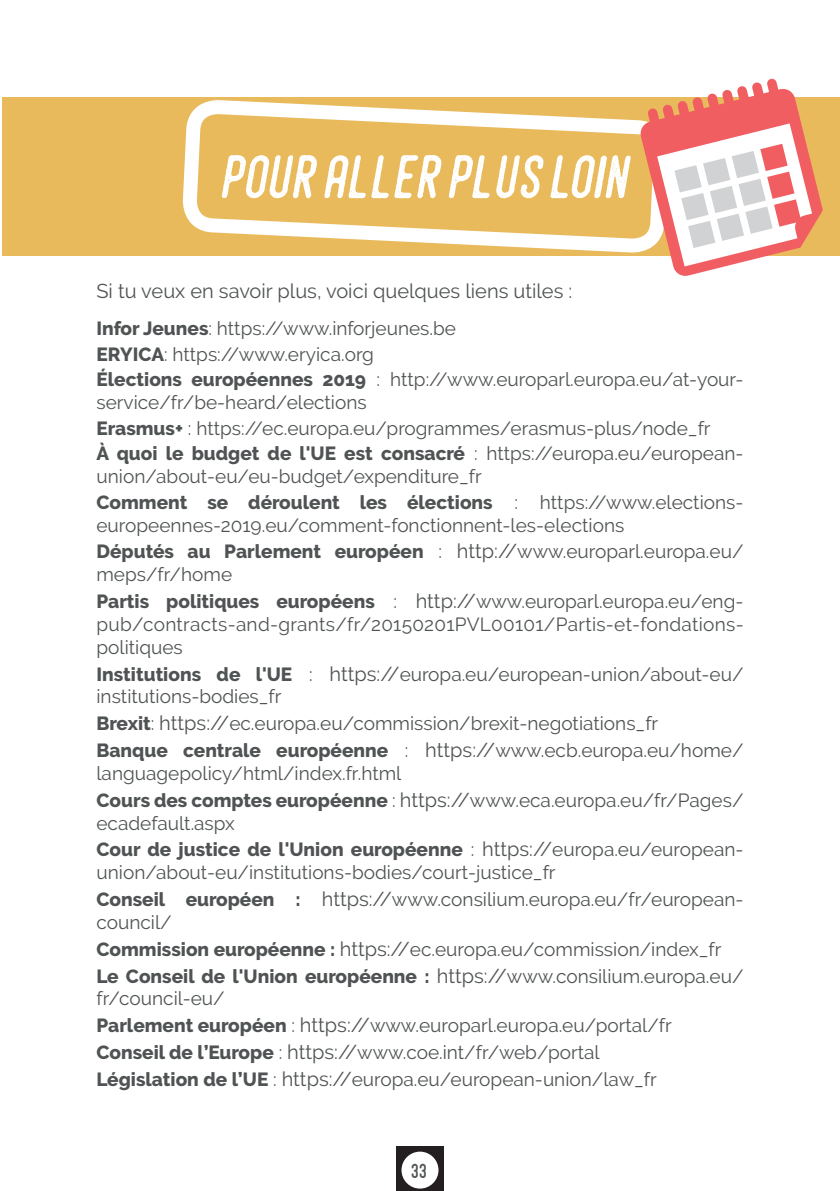
<style>
.page{position:relative;width:840px;height:1191px;background:#fff}
.page>*{position:absolute;margin:0;border:0;box-sizing:border-box;transform-origin:0 0}
.t1{font:italic 60px "Hamurz Free Version";color:#fff}
.Paragraphe{font:20px "Raleway";color:#505354}
.t2{font:20px "Hamurz Free Version";color:#505354}
.Paragraphe-2{font:19px/22.8px "Raleway";color:#505354}
.s1{font-weight:800}
.s2{font-size:20px}
</style>
<div class="page">
<div style="left:396px;top:1146px;width:47px;height:45px;background:#231f20"></div>
<div style="left:401px;top:1151px;width:37px;height:37px;background:#fff;border-radius:50%"></div>
<div style="left:2px;top:97px;width:837px;height:159px;background:#e8ba5c"></div>
<svg style="left:182px;top:100px;width:457px;height:153px"></svg>
<svg style="left:639px;top:78px;width:183px;height:198px"></svg>
<p class="t1" style="left:221px;top:143px;width:421px">POUR ALLER PLUS LOIN</p>
<p class="Paragraphe" style="left:96px;top:279px;width:477px">Si tu veux en savoir plus, voici quelques liens utiles :</p>
<p class="Paragraphe-2" style="left:96px;top:317px;width:361px"><span class="s1">Infor Jeunes</span>: https://www.inforjeunes.be</p>
<p class="Paragraphe-2" style="left:96px;top:342px;width:279px"><span class="s1">ERYICA</span>: https://www.eryica.org</p>
<p class="Paragraphe-2" style="left:96px;top:368px;width:648px"><span class="s1">Élections européennes 2019</span> : http://www.europarl.europa.eu/at-your&shy;service/fr/be-heard/elections</p>
<p class="Paragraphe-2" style="left:96px;top:416px;width:615px"><span class="s1">Erasmus+</span> : https://ec.europa.eu/programmes/erasmus-plus/node_fr</p>
<p class="Paragraphe-2" style="left:96px;top:442px;width:648px"><span class="s1">À quoi le budget de l'UE est consacré</span> : https://europa.eu/european&shy;union/about-eu/eu-budget/expenditure_fr</p>
<p class="Paragraphe-2" style="left:96px;top:490px;width:648px"><span class="s1">Comment se déroulent les élections</span> : https://www.elections&shy;europeennes-2019.eu/comment-fonctionnent-les-elections</p>
<p class="Paragraphe-2" style="left:96px;top:540px;width:648px"><span class="s1">Députés au Parlement européen</span> : <span class="s2">http://</span>www.europarl.europa.eu/ meps/fr/home</p>
<p class="Paragraphe-2" style="left:96px;top:590px;width:648px;text-align:justify"><span class="s1">Partis politiques européens</span> : <span class="s2">http://</span>www.europarl.europa.eu/eng&shy;pub/contracts-and-grants/fr/20150201PVL00101/Partis-et-fondations&shy;politiques</p>
<p class="Paragraphe-2" style="left:96px;top:662px;width:648px"><span class="s1">Institutions de l'UE</span> : <span class="s2">https://</span>europa.eu/european-union/about-eu/ institutions-bodies_fr</p>
<p class="Paragraphe-2" style="left:96px;top:712px;width:563px"><span class="s1">Brexit</span>: <span class="s2">https://</span>ec.europa.eu/commission/brexit-negotiations_fr</p>
<p class="Paragraphe-2" style="left:96px;top:739px;width:648px"><span class="s1">Banque centrale européenne</span> : <span class="s2">https://</span>www.ecb.europa.eu/home/ languagepolicy/html/index.fr.html</p>
<p class="Paragraphe-2" style="left:96px;top:788px;width:648px"><span class="s1">Cours des comptes européenne</span> : <span class="s2">https://</span>www.eca.europa.eu/fr/Pages/ ecadefault.aspx</p>
<p class="Paragraphe-2" style="left:96px;top:838px;width:648px"><span class="s1">Cour de justice de l'Union européenne</span> : <span class="s2">https://</span>europa.eu/european&shy;union/about-eu/institutions-bodies/court-justice_fr</p>
<p class="Paragraphe-2" style="left:96px;top:888px;width:648px"><span class="s1">Conseil européen :</span> <span class="s2">https://</span>www.consilium.europa.eu/fr/european&shy;council/</p>
<p class="Paragraphe-2" style="left:96px;top:937px;width:626px"><span class="s1">Commission européenne :</span> <span class="s2">https://</span>ec.europa.eu/commission/index_fr</p>
<p class="Paragraphe-2" style="left:96px;top:964px;width:648px"><span class="s1">Le Conseil de l'Union européenne :</span> <span class="s2">https://</span>www.consilium.europa.eu/ fr/council-eu/</p>
<p class="Paragraphe-2" style="left:96px;top:1014px;width:576px"><span class="s1">Parlement européen</span> : <span class="s2">https://</span>www.europarl.europa.eu/portal/fr</p>
<p class="Paragraphe-2" style="left:96px;top:1041px;width:504px"><span class="s1">Conseil de l’Europe</span> : <span class="s2">https://</span>www.coe.int/fr/web/portal</p>
<p class="Paragraphe-2" style="left:96px;top:1067px;width:561px"><span class="s1">Législation de l’UE</span> : <span class="s2">https://</span>europa.eu/european-union/law_fr</p>
<p class="t2" style="left:411px;top:1159px;width:18px">33</p>
</div>
